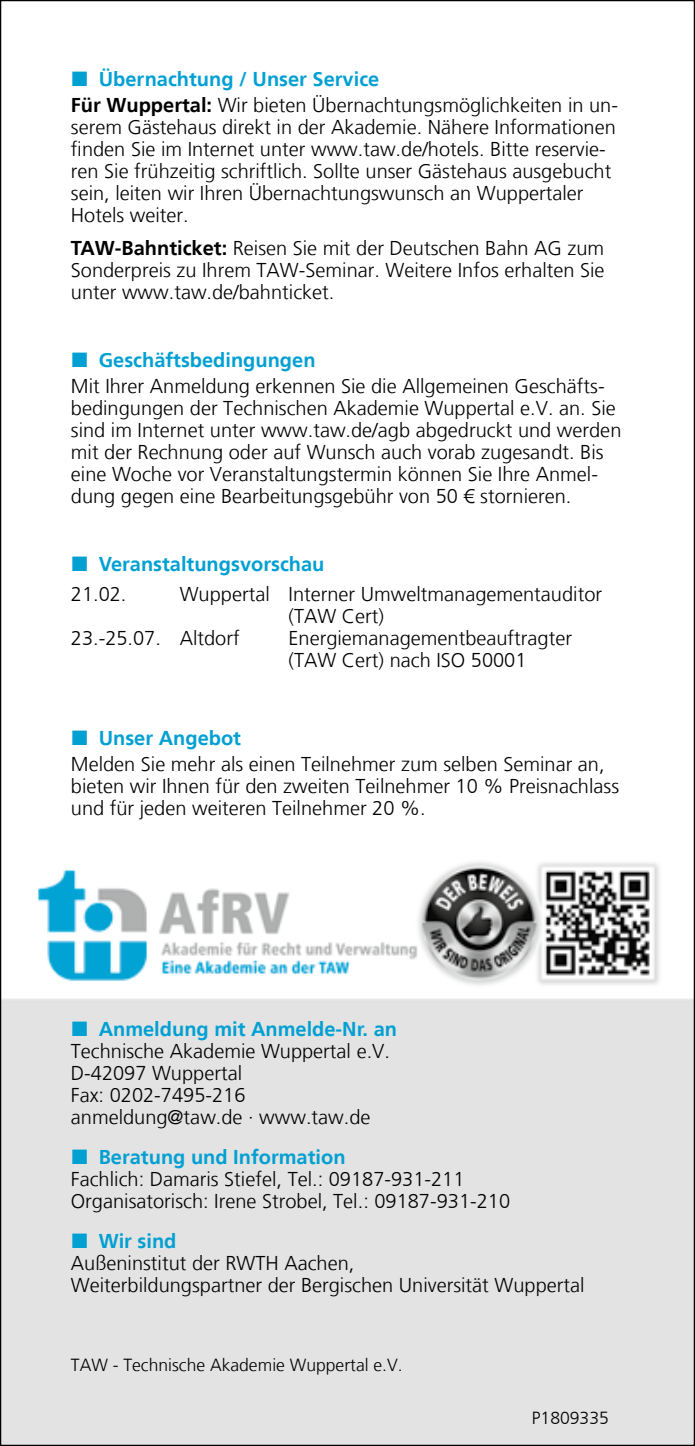
<style>
.page{position:relative;width:695px;height:1446px;background:#fff}
.page>*{position:absolute;margin:0;border:0;box-sizing:border-box;transform-origin:0 0}
.t1{font:300 20px/22px "Frutiger LT";color:#000}
.t2{font:700 20px "Frutiger LT";color:#00a0d3}
.t3{font:300 17.5px "Frutiger LT";color:#000}
.s1{font-weight:700;color:#00a0d3}
.s2{font-weight:700}
</style>
<div class="page">
<img style="left:3px;top:862px;width:688px;height:581px">
<svg style="left:73px;top:1021px;width:14px;height:15px"></svg>
<svg style="left:73px;top:1149px;width:14px;height:15px"></svg>
<svg style="left:73px;top:1233px;width:14px;height:15px"></svg>
<p class="t1" style="left:71px;top:67px;width:547px;line-height:26px;text-indent:28px"><span class="s1">Übernachtung / Unser Service<br></span><span class="s2">Für Wuppertal:</span> Wir bieten Übernachtungsmöglichkeiten in un-</p>
<p class="t1" style="left:71px;top:117px;width:546px">serem Gästehaus direkt in der Akademie. Nähere Informationen fin-den Sie im In-ter-net un-ter www.taw.de/hotels. Bit-te re-ser-vie&shy;ren Sie frühzeitig schriftlich. Sollte unser Gästehaus ausgebucht sein, leiten wir Ihren Übernachtungswunsch an Wuppertaler Hotels weiter.</p>
<p class="t1" style="left:71px;top:238px;width:535px;text-align:justify"><span class="s2">TAW-Bahnticket:</span> Reisen Sie mit der Deutschen Bahn AG zum Sonderpreis zu Ihrem TAW-Seminar. Weitere Infos erhalten Sie unter www.taw.de/bahnticket.</p>
<p class="t2" style="left:99px;top:348px;width:218px">Geschäftsbedingungen</p>
<p class="t1" style="left:71px;top:375px;width:552px">Mit Ihrer Anmeldung erkennen Sie die Allgemeinen Geschäfts&shy;bedingungen der Technischen Akademie Wuppertal e.V. an. Sie sind im Internet unter www.taw.de/agb abgedruckt und werden mit der Rechnung oder auf Wunsch auch vorab zugesandt. Bis eine Woche vor Veranstaltungstermin können Sie Ihre Anmel&shy;dung gegen eine Bearbeitungsgebühr von 50 € stornieren.</p>
<p class="t2" style="left:99px;top:552px;width:227px">Veranstaltungsvorschau</p>
<p class="t1" style="left:71px;top:583px;width:57px">21.02.</p>
<p class="t1" style="left:180px;top:583px;width:424px">Wuppertal Interner Umweltmanagementauditor</p>
<p class="t1" style="left:288px;top:605px;width:97px">(TAW Cert)</p>
<p class="t1" style="left:71px;top:627px;width:170px">23.-25.07. Altdorf</p>
<p class="t1" style="left:288px;top:627px;width:285px">Energiemanagementbeauftragter (TAW Cert) nach ISO 50001</p>
<p class="t2" style="left:99px;top:726px;width:144px">Unser Angebot</p>
<p class="t1" style="left:71px;top:753px;width:549px">Melden Sie mehr als einen Teilnehmer zum selben Seminar an, bieten wir Ihnen für den zweiten Teilnehmer 10 % Preisnachlass und für jeden weiteren Teilnehmer 20 %.</p>
<p class="t2" style="left:99px;top:1017px;width:300px">Anmeldung mit Anmelde-Nr. an</p>
<p class="t1" style="left:71px;top:1040px;width:320px">Technische Akademie Wuppertal e.V.<br>D-42097 Wuppertal<br>Fax: 0202-7495-216 anmeldung@taw.de · www.taw.de</p>
<p class="t2" style="left:99px;top:1145px;width:248px">Beratung und Information</p>
<p class="t1" style="left:71px;top:1168px;width:440px">Fachlich: Damaris Stiefel, Tel.: 09187-931-211<br>Organisatorisch: Irene Strobel, Tel.: 09187-931-210</p>
<p class="t2" style="left:99px;top:1229px;width:79px">Wir sind</p>
<p class="t1" style="left:71px;top:1252px;width:515px">Außeninstitut der RWTH Aachen,<br>Weiterbildungspartner der Bergischen Universität Wuppertal</p>
<p class="t3" style="left:71px;top:1355px;width:333px">TAW - Technische Akademie Wuppertal e.V.</p>
<p class="t3" style="left:532px;top:1407px;width:78px">P1809335</p>
</div>
